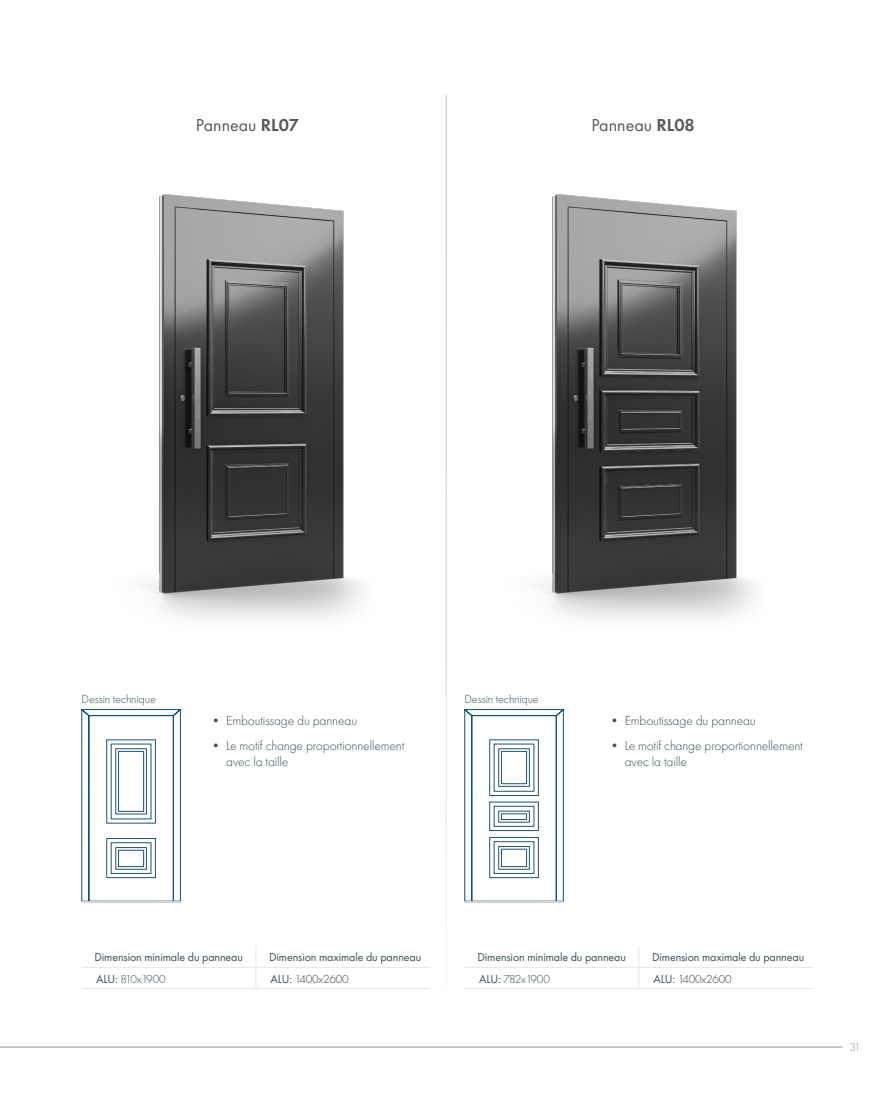
<style>
.page{position:relative;width:893px;height:1106px;background:#fff}
.page>*{position:absolute;margin:0;border:0;box-sizing:border-box;transform-origin:0 0}
.t1{font:18px "Futura PT";color:#57585a}
.t2{font:300 13.5px/16.2px "Futura PT";letter-spacing:-.01em;color:#414f56}
.t3{font:300 12.3px "Futura PT";letter-spacing:-.01em;color:#414f56}
.t4{font:12px "Futura PT";letter-spacing:-.01em;color:#414f56}
.t5{font:300 12px "Futura PT";letter-spacing:-.02em;color:#3e3e3f}
.t6{font:300 12px "Futura PT";letter-spacing:-.01em;color:#414f56}
.t7{font:300 12px "Futura PT";color:#939598}
.s1{font-weight:600}
.s2{font-weight:400}
.s3{font-weight:400;color:#414f56}
</style>
<div class="page">
<hr style="left:0;top:1046px;width:843px;height:1px;background:#939598">
<img style="left:149px;top:194px;width:212px;height:425px">
<img style="left:542px;top:194px;width:212px;height:425px">
<hr style="left:82px;top:901px;width:98px;height:1px;background:#d1d2d4">
<svg style="left:81px;top:709px;width:100px;height:192px"></svg>
<hr style="left:465px;top:901px;width:98px;height:1px;background:#d1d2d4">
<svg style="left:464px;top:709px;width:100px;height:192px"></svg>
<hr style="left:446px;top:95px;width:1px;height:921px;background:#bcbdc0">
<hr style="left:82px;top:967px;width:174px;height:1px;background:#e6e7e9">
<hr style="left:256px;top:967px;width:174px;height:1px;background:#e6e7e9">
<svg style="left:256px;top:947px;width:1px;height:41px"></svg>
<hr style="left:82px;top:988px;width:174px;height:1px;background:#e6e7e9">
<hr style="left:256px;top:988px;width:174px;height:1px;background:#e6e7e9">
<hr style="left:464px;top:967px;width:175px;height:1px;background:#e6e7e9">
<hr style="left:639px;top:967px;width:174px;height:1px;background:#e6e7e9">
<svg style="left:638px;top:946px;width:1px;height:42px"></svg>
<hr style="left:464px;top:988px;width:175px;height:1px;background:#e6e7e9">
<hr style="left:639px;top:988px;width:174px;height:1px;background:#e6e7e9">
<h1 class="t1" style="left:196px;top:114px;width:104px">Panneau <span class="s1">RL07</span></h1>
<h1 class="t1" style="left:591px;top:114px;width:105px">Panneau <span class="s1">RL08</span></h1>
<p class="t3" style="left:82px;top:691px;width:76px">Dessin technique</p>
<p class="t3" style="left:464px;top:691px;width:76px">Dessin technique</p>
<p class="t2" style="left:209px;top:713px;width:150px">• Emboutissage du panneau</p>
<p class="t2" style="left:226px;top:737px;width:180px;text-indent:-17px">• Le motif change proportionnellement avec la taille</p>
<p class="t2" style="left:608px;top:713px;width:150px">• Emboutissage du panneau</p>
<p class="t2" style="left:625px;top:737px;width:180px;text-indent:-17px">• Le motif change proportionnellement avec la taille</p>
<p class="t4" style="left:94px;top:950px;width:150px">Dimension minimale du panneau</p>
<p class="t4" style="left:269px;top:950px;width:154px">Dimension maximale du panneau</p>
<p class="t6" style="left:96px;top:971px;width:71px"><span class="s2">ALU:</span> 810x1900</p>
<p class="t5" style="left:270px;top:971px;width:80px"><span class="s3">ALU:</span> 1400x2600</p>
<p class="t4" style="left:477px;top:950px;width:150px">Dimension minimale du panneau</p>
<p class="t4" style="left:652px;top:950px;width:154px">Dimension maximale du panneau</p>
<p class="t6" style="left:479px;top:971px;width:72px"><span class="s2">ALU:</span> 782x1900</p>
<p class="t5" style="left:653px;top:971px;width:80px"><span class="s3">ALU:</span> 1400x2600</p>
<p class="t7" style="left:849px;top:1040px;width:13px">31</p>
</div>
